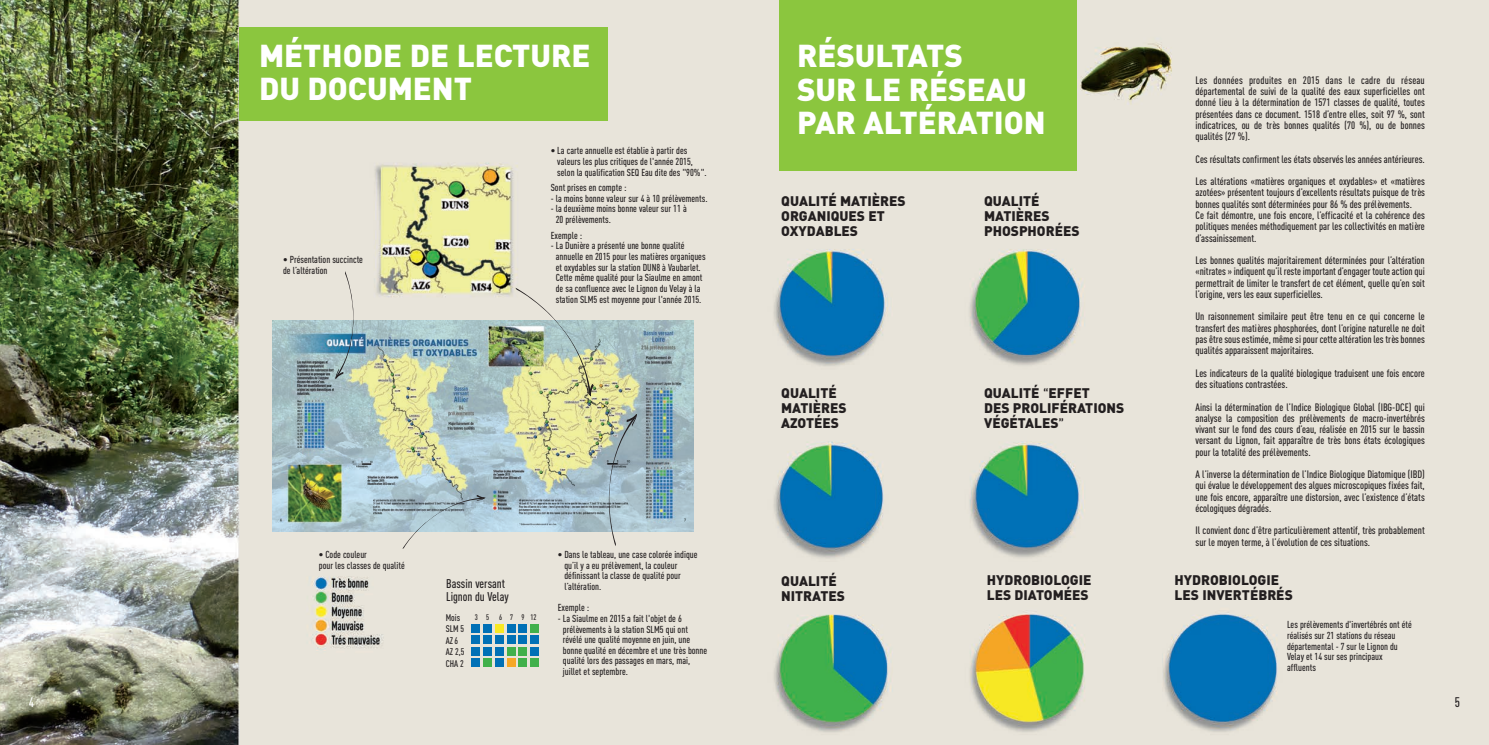
<style>
.page{position:relative;width:1489px;height:745px;background:#fff}
.page>*{position:absolute;margin:0;border:0;box-sizing:border-box;transform-origin:0 0}
.t1{font:900 31.25px/33.8px "DIN";color:#fff}
.t2{font:900 13.75px/15px "DIN";color:#231f20}
.t3{font:500 13.75px "DIN Cond";color:#fff}
.t4{font:500 13.75px "DIN Cond";color:#231f20}
.t5{font:500 12.5px/12.5px "DIN Cond";color:#231f20}
.t6{font:500 10.62px/11.2px "DIN Cond";color:#231f20;text-align:justify}
.t7{font:500 10px/10.6px "DIN Cond";color:#231f20}
.t8{font:500 9.5px/11.5px "DIN Cond";color:#231f20}
.t9{font:500 8px "DIN Cond";color:#231f20}
.s1{font-family:"Diavlo";font-weight:600}
</style>
<div class="page">
<img style="left:0;top:0;width:1488px;height:744px">
<img style="left:272px;top:320px;width:421px;height:211px">
<svg style="left:335px;top:271px;width:18px;height:108px;background:#afc3c5"></svg>
<svg style="left:402px;top:494px;width:84px;height:55px;background:#b8c8cd"></svg>
<img style="left:515px;top:287px;width:79px;height:109px">
<svg style="left:605px;top:413px;width:32px;height:133px;background:#a8babc"></svg>
<div style="left:780px;top:0;width:296px;height:170px;background:#8bc63e"></div>
<div style="left:240px;top:28px;width:368px;height:93px;background:#8bc63e"></div>
<div style="left:471px;top:623px;width:9px;height:9px;background:#0070b6"></div>
<div style="left:471px;top:635px;width:9px;height:9px;background:#0070b6"></div>
<div style="left:471px;top:646px;width:9px;height:9px;background:#0070b6"></div>
<div style="left:471px;top:658px;width:9px;height:8px;background:#0070b6"></div>
<div style="left:483px;top:623px;width:9px;height:9px;background:#0070b6"></div>
<div style="left:483px;top:635px;width:9px;height:9px;background:#0070b6"></div>
<div style="left:483px;top:646px;width:9px;height:9px;background:#0070b6"></div>
<div style="left:483px;top:658px;width:9px;height:8px;background:#41b04b"></div>
<div style="left:495px;top:623px;width:8px;height:9px;background:#f8e822"></div>
<div style="left:495px;top:635px;width:8px;height:9px;background:#0070b6"></div>
<div style="left:495px;top:646px;width:8px;height:9px;background:#0070b6"></div>
<div style="left:495px;top:658px;width:8px;height:8px;background:#0070b6"></div>
<div style="left:507px;top:623px;width:8px;height:9px;background:#0070b6"></div>
<div style="left:507px;top:635px;width:8px;height:9px;background:#0070b6"></div>
<div style="left:507px;top:646px;width:8px;height:9px;background:#41b04b"></div>
<div style="left:507px;top:658px;width:8px;height:8px;background:#f5a726"></div>
<div style="left:518px;top:623px;width:9px;height:9px;background:#0070b6"></div>
<div style="left:518px;top:635px;width:9px;height:9px;background:#0070b6"></div>
<div style="left:518px;top:646px;width:9px;height:9px;background:#41b04b"></div>
<div style="left:518px;top:658px;width:9px;height:8px;background:#41b04b"></div>
<div style="left:530px;top:623px;width:9px;height:9px;background:#41b04b"></div>
<div style="left:530px;top:635px;width:9px;height:9px;background:#0070b6"></div>
<div style="left:530px;top:646px;width:9px;height:9px;background:#0070b6"></div>
<div style="left:530px;top:658px;width:9px;height:8px;background:#41b04b"></div>
<h1 class="t1" style="left:259px;top:39px;width:333px">MÉTHODE DE LECTURE<br>DU DOCUMENT</h1>
<p class="t7" style="left:283px;top:255px;width:81px">• Présentation succincte de l’altération</p>
<p class="t7" style="left:557px;top:146px;width:151px;text-indent:-7px">• La carte annuelle est établie à partir des valeurs les plus critiques de l'année 2015, selon la qualification SEQ Eau dite des "90%".</p>
<p class="t7" style="left:550px;top:183px;width:77px">Sont prises en compte :</p>
<p class="t7" style="left:550px;top:194px;width:158px">- la moins bonne valeur sur 4 à 10 prélèvements.</p>
<p class="t7" style="left:555px;top:204px;width:132px;text-indent:-5px">- la deuxième moins bonne valeur sur 11 à<br>20 prélèvements.</p>
<p class="t7" style="left:550px;top:231px;width:33px">Exemple :</p>
<p class="t7" style="left:555px;top:241px;width:151px;text-indent:-5px">- La Dunière a présenté une bonne qualité annuelle en 2015 pour les matières organiques et oxydables sur la station DUN8 à Vaubarlet.<br>Cette même qualité pour la Siaulme en amont de sa confluence avec le Lignon du Velay à la station SLM5 est moyenne pour l'année 2015.</p>
<p class="t7" style="left:319px;top:550px;width:87px">• Code couleur<br>pour les classes de qualité</p>
<p class="t5" style="left:446px;top:578px;width:64px">Bassin versant<br>Lignon du Velay</p>
<p class="t8" style="left:445px;top:612px;width:20px">Mois<br>SLM 5<br>AZ6<br>AZ 2,5<br>CHA 2</p>
<p class="t9" style="left:475px;top:613px;width:63px">3 5 6 7 9 12</p>
<p class="t7" style="left:564px;top:550px;width:135px;text-indent:-7px">• Dans le tableau, une case colorée indique qu’il y a eu prélèvement, la couleur définissant la classe de qualité pour l’altération.</p>
<p class="t7" style="left:558px;top:603px;width:33px">Exemple :</p>
<p class="t7" style="left:563px;top:613px;width:146px;text-indent:-5px">- La Siaulme en 2015 a fait l'objet de 6 prélèvements à la station SLM5 qui ont révélé une qualité moyenne en juin, une bonne qualité en décembre et une très bonne qualité lors des passages en mars, mai, juillet et septembre.</p>
<h1 class="t1" style="left:797px;top:39px;width:250px">RÉSULTATS<br>SUR LE RÉSEAU<br>PAR ALTÉRATION</h1>
<p class="t2" style="left:781px;top:193px;width:126px">QUALITÉ MATIÈRES<br>ORGANIQUES ET<br>OXYDABLES</p>
<p class="t2" style="left:781px;top:385px;width:67px">QUALITÉ<br>MATIÈRES<br>AZOTÉES</p>
<p class="t2" style="left:781px;top:573px;width:65px">QUALITÉ<br>NITRATES</p>
<p class="t2" style="left:984px;top:193px;width:97px">QUALITÉ<br>MATIÈRES<br>PHOSPHORÉES</p>
<p class="t2" style="left:984px;top:385px;width:142px">QUALITÉ <span class="s1">“</span>EFFET<br>DES PROLIFÉRATIONS<br>VÉGÉTALES<span class="s1">”</span></p>
<p class="t2" style="left:986px;top:572px;width:106px">HYDROBIOLOGIE<br>LES DIATOMÉES</p>
<p class="t6" style="left:1195px;top:75px;width:231px">Les données produites en 2015 dans le cadre du réseau départemental de suivi de la qualité des eaux superficielles ont donné lieu à la détermination de 1571 classes de qualité, toutes présentées dans ce document. 1518 d’entre elles, soit 97 %, sont indicatrices, ou de très bonnes qualités (70 %), ou de bonnes qualités (27 %).</p>
<p class="t6" style="left:1195px;top:148px;width:231px;line-height:22.5px">Ces résultats confirment les états observés les années antérieures.<br>Les altérations «matières organiques et oxydables» et «matières</p>
<p class="t6" style="left:1195px;top:188px;width:231px;text-align:left">azotées» présentent toujours d’excellents résultats puisque de très bonnes qualités sont déterminées pour 86 % des prélèvements.<br>Ce fait démontre, une fois encore, l’efficacité et la cohérence des politiques menées méthodiquement par les collectivités en matière d’assainissement.</p>
<p class="t6" style="left:1195px;top:255px;width:231px">Les bonnes qualités majoritairement déterminées pour l’altération «nitrates » indiquent qu’il reste important d’engager toute action qui permettrait de limiter le transfert de cet élément, quelle qu’en soit l’origine, vers les eaux superficielles.</p>
<p class="t6" style="left:1195px;top:312px;width:231px">Un raisonnement similaire peut être tenu en ce qui concerne le transfert des matières phosphorées, dont l’origine naturelle ne doit pas être sous estimée, même si pour cette altération les très bonnes qualités apparaissent majoritaires.</p>
<p class="t6" style="left:1195px;top:368px;width:231px">Les indicateurs de la qualité biologique traduisent une fois encore des situations contrastées.</p>
<p class="t6" style="left:1195px;top:402px;width:231px">Ainsi la détermination de l’Indice Biologique Global (IBG-DCE) qui analyse la composition des prélèvements de macro-invertébrés vivant sur le fond des cours d’eau, réalisée en 2015 sur le bassin versant du Lignon, fait apparaître de très bons états écologiques pour la totalité des prélèvements.</p>
<p class="t6" style="left:1195px;top:469px;width:231px">A l’inverse la détermination de l’Indice Biologique Diatomique (IBD) qui évalue le développement des algues microscopiques fixées fait, une fois encore, apparaître une distorsion, avec l’existence d’états écologiques dégradés.</p>
<p class="t6" style="left:1195px;top:525px;width:231px">Il convient donc d’être particulièrement attentif, très probablement sur le moyen terme, à l’évolution de ces situations.</p>
<p class="t2" style="left:1174px;top:572px;width:120px">HYDROBIOLOGIE<br>LES INVERTÉBRÉS</p>
<p class="t7" style="left:1286px;top:620px;width:126px">Les prélèvements d'invertébrés ont été réalisés sur 21 stations du réseau départemental - 7 sur le Lignon du<br>Velay et 14 sur ses principaux affluents</p>
<p class="t3" style="left:29px;top:696px;width:7px">4</p>
<p class="t4" style="left:1454px;top:696px;width:7px">5</p>
</div>
